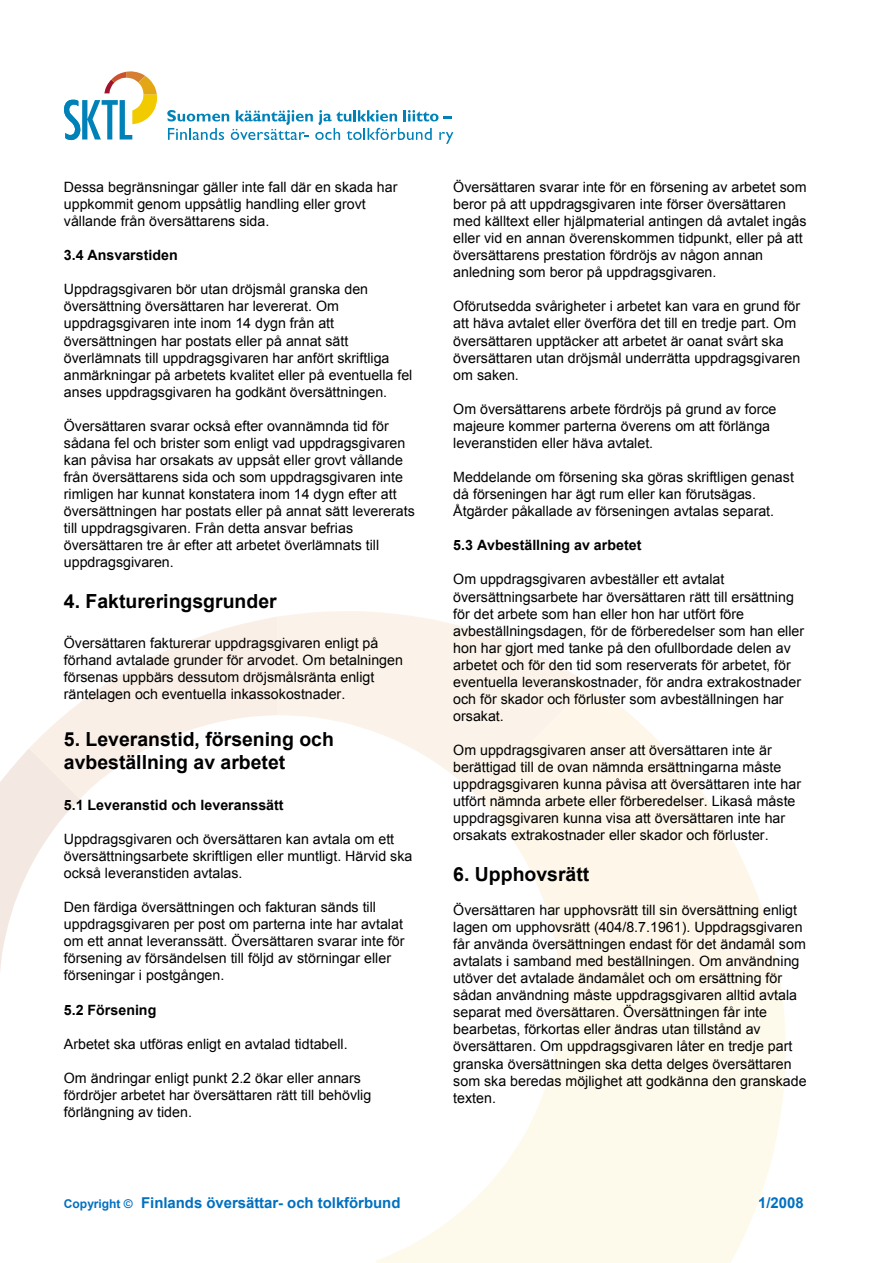
<style>
.page{position:relative;width:893px;height:1263px;background:#fff}
.page>*{position:absolute;margin:0;border:0;box-sizing:border-box;transform-origin:0 0}
.t1{font:700 19.5px/23.4px "Arial";color:#000}
.t2{font:700 15px "Arial";color:#0070c0}
.t3{font:14.25px/17.1px "Arial";color:#000}
.t4{font:700 14.25px "Arial";color:#000}
.s1{font-size:12px}
</style>
<div class="page">
<svg style="left:277px;top:611px;width:312px;height:185px;fill:#fbf3e9"></svg>
<svg style="left:0;top:749px;width:80px;height:221px"></svg>
<svg style="left:29px;top:617px;width:248px;height:182px"></svg>
<svg style="left:477px;top:684px;width:305px;height:312px;fill:#fdf6e9"></svg>
<svg style="left:376px;top:996px;width:410px;height:267px;fill:#fefaeb"></svg>
<svg style="left:64px;top:71px;width:93px;height:69px"></svg>
<svg style="left:167px;top:110px;width:286px;height:34px"></svg>
<p class="t3" style="left:64px;top:179px;width:335px">Dessa begränsningar gäller inte fall där en skada har uppkommit genom uppsåtlig handling eller grovt vållande från översättarens sida.</p>
<p class="t4" style="left:64px;top:246px;width:115px">3.4 Ansvarstiden</p>
<p class="t3" style="left:64px;top:281px;width:350px">Uppdragsgivaren bör utan dröjsmål granska den översättning översättaren har levererat. Om uppdragsgivaren inte inom 14 dygn från att översättningen har postats eller på annat sätt överlämnats till uppdragsgivaren har anfört skriftliga anmärkningar på arbetets kvalitet eller på eventuella fel anses uppdragsgivaren ha godkänt översättningen.</p>
<p class="t3" style="left:64px;top:417px;width:352px">Översättaren svarar också efter ovannämnda tid för sådana fel och brister som enligt vad uppdragsgivaren kan påvisa har orsakats av uppsåt eller grovt vållande från översättarens sida och som uppdragsgivaren inte rimligen har kunnat konstatera inom 14 dygn efter att översättningen har postats eller på annat sätt levererats till uppdragsgivaren. Från detta ansvar befrias översättaren tre år efter att arbetet överlämnats till uppdragsgivaren.</p>
<h1 class="t1" style="left:64px;top:590px;width:214px">4. Faktureringsgrunder</h1>
<p class="t3" style="left:64px;top:635px;width:341px">Översättaren fakturerar uppdragsgivaren enligt på förhand avtalade grunder för arvodet. Om betalningen försenas uppbärs dessutom dröjsmålsränta enligt räntelagen och eventuella inkassokostnader.</p>
<h1 class="t1" style="left:64px;top:728px;width:272px">5. Leveranstid, försening och avbeställning av arbetet</h1>
<p class="t4" style="left:64px;top:795px;width:221px">5.1 Leveranstid och leveranssätt</p>
<p class="t3" style="left:64px;top:830px;width:350px">Uppdragsgivaren och översättaren kan avtala om ett översättningsarbete skriftligen eller muntligt. Härvid ska också leveranstiden avtalas.</p>
<p class="t3" style="left:64px;top:899px;width:342px">Den färdiga översättningen och fakturan sänds till uppdragsgivaren per post om parterna inte har avtalat om ett annat leveranssätt. Översättaren svarar inte för försening av försändelsen till följd av störningar eller förseningar i postgången.</p>
<p class="t4" style="left:64px;top:1000px;width:94px">5.2 Försening</p>
<p class="t3" style="left:64px;top:1035px;width:285px">Arbetet ska utföras enligt en avtalad tidtabell.</p>
<p class="t3" style="left:64px;top:1069px;width:309px">Om ändringar enligt punkt 2.2 ökar eller annars fördröjer arbetet har översättaren rätt till behövlig förlängning av tiden.</p>
<p class="t3" style="left:453px;top:179px;width:355px">Översättaren svarar inte för en försening av arbetet som beror på att uppdragsgivaren inte förser översättaren med källtext eller hjälpmaterial antingen då avtalet ingås eller vid en annan överenskommen tidpunkt, eller på att översättarens prestation fördröjs av någon annan anledning som beror på uppdragsgivaren.</p>
<p class="t3" style="left:453px;top:298px;width:348px">Oförutsedda svårigheter i arbetet kan vara en grund för att häva avtalet eller överföra det till en tredje part. Om översättaren upptäcker att arbetet är oanat svårt ska översättaren utan dröjsmål underrätta uppdragsgivaren om saken.</p>
<p class="t3" style="left:453px;top:400px;width:325px">Om översättarens arbete fördröjs på grund av force majeure kommer parterna överens om att förlänga leveranstiden eller häva avtalet.</p>
<p class="t3" style="left:453px;top:469px;width:342px">Meddelande om försening ska göras skriftligen genast då förseningen har ägt rum eller kan förutsägas.<br>Åtgärder påkallade av förseningen avtalas separat.</p>
<p class="t4" style="left:453px;top:536px;width:190px">5.3 Avbeställning av arbetet</p>
<p class="t3" style="left:453px;top:571px;width:352px">Om uppdragsgivaren avbeställer ett avtalat översättningsarbete har översättaren rätt till ersättning för det arbete som han eller hon har utfört före avbeställningsdagen, för de förberedelser som han eller hon har gjort med tanke på den ofullbordade delen av arbetet och för den tid som reserverats för arbetet, för eventuella leveranskostnader, för andra extrakostnader och för skador och förluster som avbeställningen har orsakat.</p>
<p class="t3" style="left:453px;top:742px;width:349px">Om uppdragsgivaren anser att översättaren inte är berättigad till de ovan nämnda ersättningarna måste uppdragsgivaren kunna påvisa att översättaren inte har utfört nämnda arbete eller förberedelser. Likaså måste uppdragsgivaren kunna visa att översättaren inte har orsakats extrakostnader eller skador och förluster.</p>
<h1 class="t1" style="left:453px;top:863px;width:138px">6. Upphovsrätt</h1>
<p class="t3" style="left:453px;top:901px;width:355px">Översättaren har upphovsrätt till sin översättning enligt lagen om upphovsrätt (404/8.7.1961). Uppdragsgivaren får använda översättningen endast för det ändamål som avtalats i samband med beställningen. Om användning utöver det avtalade ändamålet och om ersättning för sådan användning måste uppdragsgivaren alltid avtala separat med översättaren. Översättningen får inte bearbetas, förkortas eller ändras utan tillstånd av översättaren. Om uppdragsgivaren låter en tredje part granska översättningen ska detta delges översättaren som ska beredas möjlighet att godkänna den granskade texten.</p>
<p class="t2" style="left:64px;top:1192px;width:338px"><span class="s1">Copyright ©</span> Finlands översättar- och tolkförbun d</p>
<p class="t2" style="left:758px;top:1192px;width:47px">1/2008</p>
</div>
